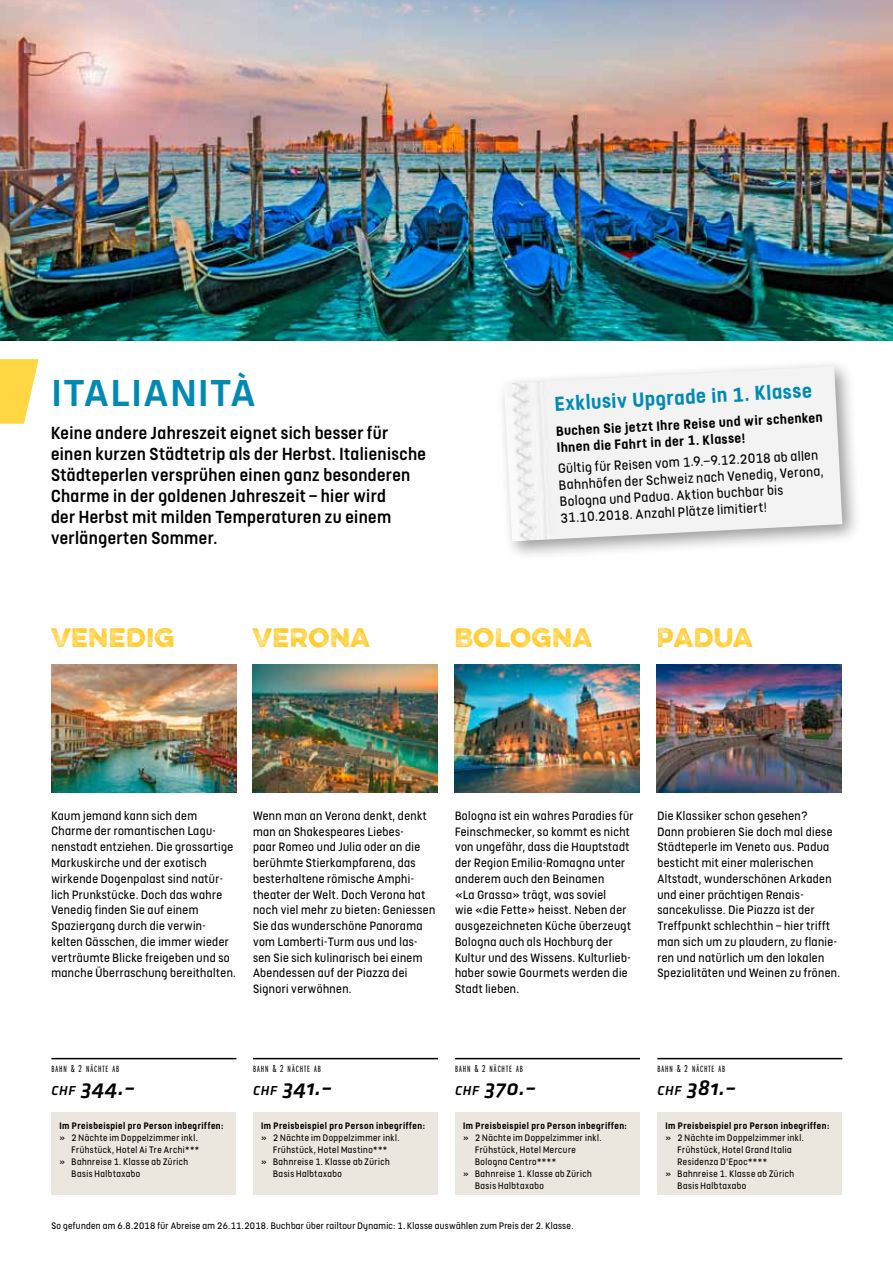
<style>
.page{position:relative;width:893px;height:1263px;background:#fff}
.page>*{position:absolute;margin:0;border:0;box-sizing:border-box;transform-origin:0 0}
.t1{font:500 39px "Klavika";letter-spacing:.03em;color:#008ab3}
.t2{font:300 24px "Eveleth";letter-spacing:.02em;color:#ffcc2b}
.t3{font:italic 500 22.5px "Klavika";color:#000}
.t4{font:700 22.5px "FS Dillon";color:#008ab3}
.t5{font:500 19.5px/21px "FS Dillon";letter-spacing:.02em;color:#000}
.t6{font:15px/16.5px "FS Dillon";color:#000}
.t7{font:700 15px/16.5px "FS Dillon";color:#000}
.t8{font:13.5px/15.8px "FS Dillon";letter-spacing:.03em;color:#000}
.t9{font:10.5px "FS Dillon";letter-spacing:.05em;color:#000}
.t10{font:700 10.5px "FS Dillon";letter-spacing:.045em;color:#000}
.t11{font:10.5px "FS Dillon";letter-spacing:.03em;color:#000}
.t12{font:9.45px "ITC Franklin Gothic Std Bk X Cp";letter-spacing:.105em;color:#000}
.s1{font-size:10.5px}
.s2{font-size:13.5px}
</style>
<div class="page">
<div style="left:51px;top:1112px;width:185px;height:83px;background:#ece7de"></div>
<div style="left:253px;top:1112px;width:185px;height:83px;background:#ece7de"></div>
<div style="left:455px;top:1112px;width:185px;height:83px;background:#ece7de"></div>
<div style="left:657px;top:1112px;width:185px;height:83px;background:#ece7de"></div>
<img style="left:51px;top:665px;width:185px;height:127px">
<img style="left:253px;top:665px;width:185px;height:127px">
<img style="left:455px;top:665px;width:185px;height:127px">
<img style="left:657px;top:665px;width:185px;height:127px">
<hr style="left:51px;top:1058px;width:185px;height:1px;background:#000">
<hr style="left:253px;top:1058px;width:185px;height:1px;background:#000">
<hr style="left:455px;top:1058px;width:185px;height:1px;background:#000">
<hr style="left:657px;top:1058px;width:185px;height:1px;background:#000">
<img style="left:0;top:0;width:893px;height:340px">
<svg style="left:0;top:359px;width:39px;height:65px"></svg>
<div style="left:495px;top:357px;width:366px;height:203px;background:#000;opacity:.4"></div>
<img style="left:504px;top:366px;width:338px;height:175px">
<h1 class="t1" style="left:51px;top:367px;width:206px">ITALIANITÀ</h1>
<p class="t5" style="left:51px;top:421px;width:376px">Keine andere Jahreszeit eignet sich besser für einen kurzen Städtetrip als der Herbst. Italienische Städteperlen versprühen einen ganz besonderen Charme in der goldenen Jahreszeit – hier wird<br>der Herbst mit milden Temperaturen zu einem verlängerten Sommer.</p>
<h3 class="t4" style="left:554px;top:388px;width:259px;rotate:-3deg">Exklusiv Upgrade in 1. Klasse</h3>
<p class="t7" style="left:556px;top:422px;width:270px;rotate:-3deg">Buchen Sie jetzt Ihre Reise und wir schenken<br>Ihnen die Fahrt in der 1. Klasse!</p>
<p class="t6" style="left:558px;top:459px;width:266px;rotate:-3deg">Gültig für Reisen vom 1.9.–9.12.2018 ab allen Bahnhöfen der Schweiz nach Venedig, Verona, Bologna und Padua. Aktion buchbar bis 31.10.2018. Anzahl Plätze limitiert!</p>
<h2 class="t2" style="left:51px;top:619px;width:125px">VENEDIG</h2>
<h2 class="t2" style="left:253px;top:619px;width:119px">VERONA</h2>
<h2 class="t2" style="left:455px;top:619px;width:139px">BOLOGNA</h2>
<h2 class="t2" style="left:657px;top:619px;width:97px">PADUA</h2>
<p class="t8" style="left:51px;top:807px;width:186px">Kaum jemand kann sich dem<br>Charme der romantischen Lagu&shy;nenstadt entziehen. Die grossartige<br>Markuskirche und der exotisch wirkende Dogenpalast sind natür&shy;lich Prunkstücke. Doch das wahre<br>Venedig finden Sie auf einem<br>Spaziergang durch die verwin&shy;kelten Gässchen, die immer wieder verträumte Blicke freigeben und so manche Überraschung bereithalten.</p>
<p class="t8" style="left:253px;top:807px;width:184px">Wenn man an Verona denkt, denkt man an Shakespeares Liebes-<br>paar Romeo und Julia oder an die berühmte Stierkampfarena, das besterhaltene römische Amphi&shy;theater der Welt. Doch Verona hat noch viel mehr zu bieten: Geniessen<br>Sie das wunderschöne Panorama vom Lamberti-Turm aus und las&shy;sen Sie sich kulinarisch bei einem<br>Abendessen auf der Piazza dei<br>Signori verwöhnen.</p>
<p class="t8" style="left:455px;top:807px;width:180px">Bologna ist ein wahres Paradies für<br>Feinschmecker, so kommt es nicht von ungefähr, dass die Hauptstadt der Region Emilia-Romagna unter anderem auch den Beinamen<br>«La Grassa» trägt, was soviel<br>wie «die Fette» heisst. Neben der ausgezeichneten Küche überzeugt<br>Bologna auch als Hochburg der<br>Kultur und des Wissens. Kulturlieb&shy;haber sowie Gourmets werden die<br>Stadt lieben.</p>
<p class="t8" style="left:657px;top:807px;width:184px">Die Klassiker schon gesehen?<br>Dann probieren Sie doch mal diese Städteperle im Veneto aus. Padua besticht mit einer malerischen Altstadt, wunderschönen Arkaden und einer prächtigen Renais&shy;sancekulisse. Die Piazza ist der Treffpunkt schlechthin – hier trifft man sich um zu plaudern, zu flanie&shy;ren und natürlich um den lokalen Spezialitäten und Weinen zu frönen.</p>
<p class="t12" style="left:51px;top:1064px;width:69px">BAHN <span class="s1">&amp; 2</span> NÄCHTE AB</p>
<h3 class="t3" style="left:51px;top:1072px;width:85px"><span class="s2">CHF</span> 344.–</h3>
<p class="t10" style="left:60px;top:1118px;width:165px">Im Preisbeispiel pro Person inbegriffen:</p>
<p class="t9" style="left:60px;top:1131px;width:140px">» 2 Nächte im Doppelzimmer inkl.</p>
<p class="t9" style="left:72px;top:1143px;width:129px">Frühstück, Hotel Ai Tre Archi***</p>
<p class="t9" style="left:60px;top:1155px;width:130px">» Bahnreise 1. Klasse ab Zürich</p>
<p class="t9" style="left:72px;top:1167px;width:70px">Basis Halbtaxabo</p>
<p class="t12" style="left:253px;top:1064px;width:69px">BAHN <span class="s1">&amp; 2</span> NÄCHTE AB</p>
<h3 class="t3" style="left:253px;top:1072px;width:81px"><span class="s2">CHF</span> 341.–</h3>
<p class="t10" style="left:261px;top:1118px;width:165px">Im Preisbeispiel pro Person inbegriffen:</p>
<p class="t9" style="left:261px;top:1131px;width:140px">» 2 Nächte im Doppelzimmer inkl.</p>
<p class="t9" style="left:273px;top:1143px;width:116px">Frühstück, Hotel Mastino***</p>
<p class="t9" style="left:261px;top:1155px;width:130px">» Bahnreise 1. Klasse ab Zürich</p>
<p class="t9" style="left:273px;top:1167px;width:70px">Basis Halbtaxabo</p>
<p class="t12" style="left:455px;top:1064px;width:69px">BAHN <span class="s1">&amp; 2</span> NÄCHTE AB</p>
<h3 class="t3" style="left:455px;top:1072px;width:83px"><span class="s2">CHF</span> 370.–</h3>
<p class="t10" style="left:463px;top:1118px;width:165px">Im Preisbeispiel pro Person inbegriffen:</p>
<p class="t9" style="left:463px;top:1131px;width:140px">» 2 Nächte im Doppelzimmer inkl.</p>
<p class="t9" style="left:475px;top:1143px;width:102px">Frühstück, Hotel Mercure</p>
<p class="t9" style="left:475px;top:1155px;width:83px">Bologna Centro****</p>
<p class="t9" style="left:463px;top:1167px;width:130px">» Bahnreise 1. Klasse ab Zürich</p>
<p class="t9" style="left:475px;top:1179px;width:70px">Basis Halbtaxabo</p>
<p class="t11" style="left:51px;top:1219px;width:524px">So gefunden am 6.8.2018 für Abreise am 26.11.2018. Buchbar über railtour Dynamic: 1. Klasse auswählen zum Preis der 2. Klasse.</p>
<p class="t12" style="left:657px;top:1064px;width:69px">BAHN <span class="s1">&amp; 2</span> NÄCHTE AB</p>
<h3 class="t3" style="left:657px;top:1072px;width:80px"><span class="s2">CHF</span> 381.–</h3>
<p class="t10" style="left:665px;top:1118px;width:165px">Im Preisbeispiel pro Person inbegriffen:</p>
<p class="t9" style="left:665px;top:1131px;width:140px">» 2 Nächte im Doppelzimmer inkl.</p>
<p class="t9" style="left:677px;top:1143px;width:116px">Frühstück, Hotel Grand Italia</p>
<p class="t9" style="left:677px;top:1155px;width:91px">Residenza D’Epoc****</p>
<p class="t9" style="left:665px;top:1167px;width:130px">» Bahnreise 1. Klasse ab Zürich</p>
<p class="t9" style="left:677px;top:1179px;width:70px">Basis Halbtaxabo</p>
</div>
